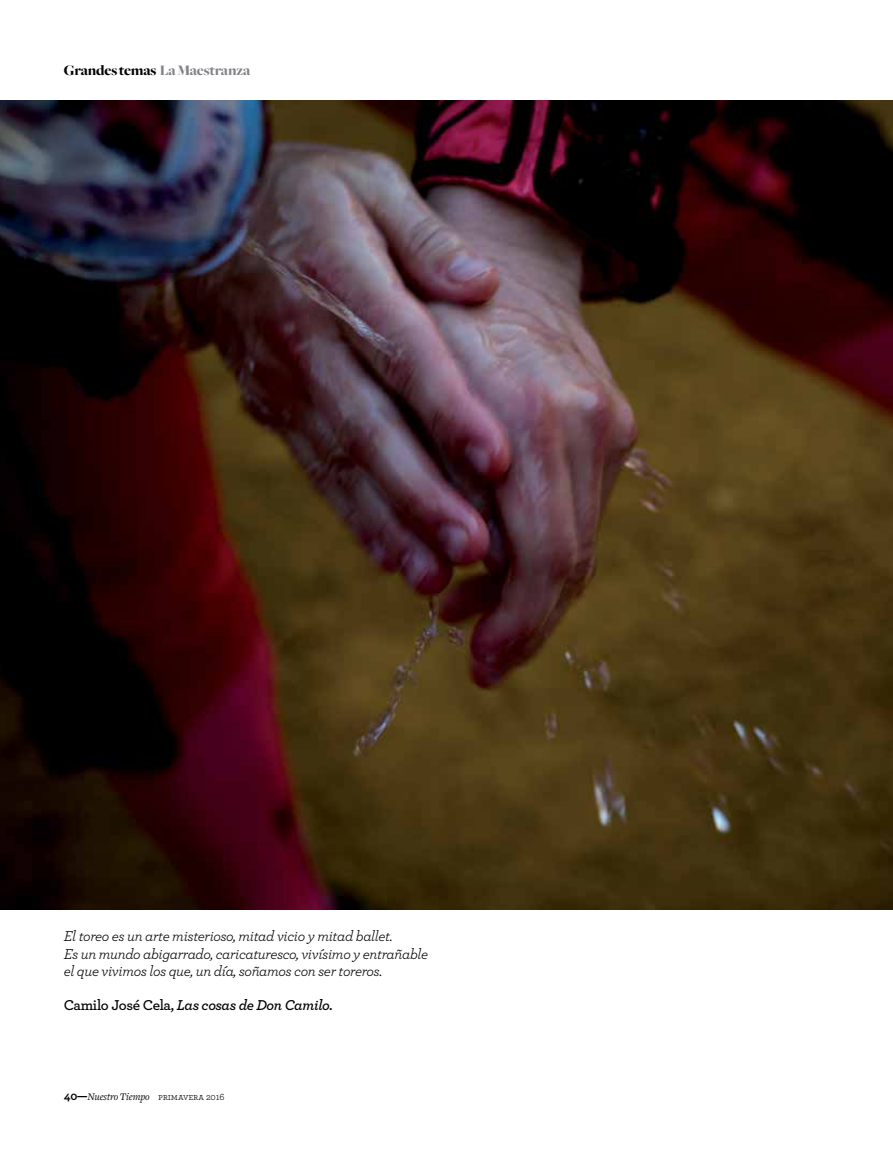
<style>
.page{position:relative;width:893px;height:1149px;background:#fff}
.page>*{position:absolute;margin:0;border:0;box-sizing:border-box;transform-origin:0 0}
.t1{font:italic 15px/17.2px "Archer";letter-spacing:-.025em;color:#000}
.t2{font:italic 600 15px "Archer";letter-spacing:-.025em;color:#000}
.t3{font:900 15px "Freight Big";letter-spacing:-.01em;color:#000}
.t4{font:italic 10.5px "Freight Text";letter-spacing:-.01em;color:#000}
.s1{color:#808285}
.s2{font-style:normal}
.s3{font-family:"Archer";font-weight:700;font-style:normal;font-size:12px}
.s4{font-family:"Archer Book SC";font-style:normal;font-size:9.75px}
.s5{font-family:"Archer";font-style:normal;font-size:9.75px}
</style>
<div class="page">
<img style="left:0;top:100px;width:893px;height:808px">
<p class="t3" style="left:64px;top:62px;width:188px">Grandes temas <span class="s1">La Maestranza</span></p>
<p class="t1" style="left:64px;top:927px;width:366px">El toreo es un arte misterioso, mitad vicio y mitad ballet.<br>Es un mundo abigarrado, caricaturesco, vivísimo y entrañable el que vivimos los que, un día, soñamos con ser toreros.</p>
<p class="t2" style="left:64px;top:995px;width:271px"><span class="s2">Camilo José Cela,</span> Las cosas de Don Camilo.</p>
<p class="t4" style="left:64px;top:1090px;width:162px"><span class="s3">40—</span>Nuestro Tiempo <span class="s4">primavera</span> <span class="s5">2016</span></p>
</div>
